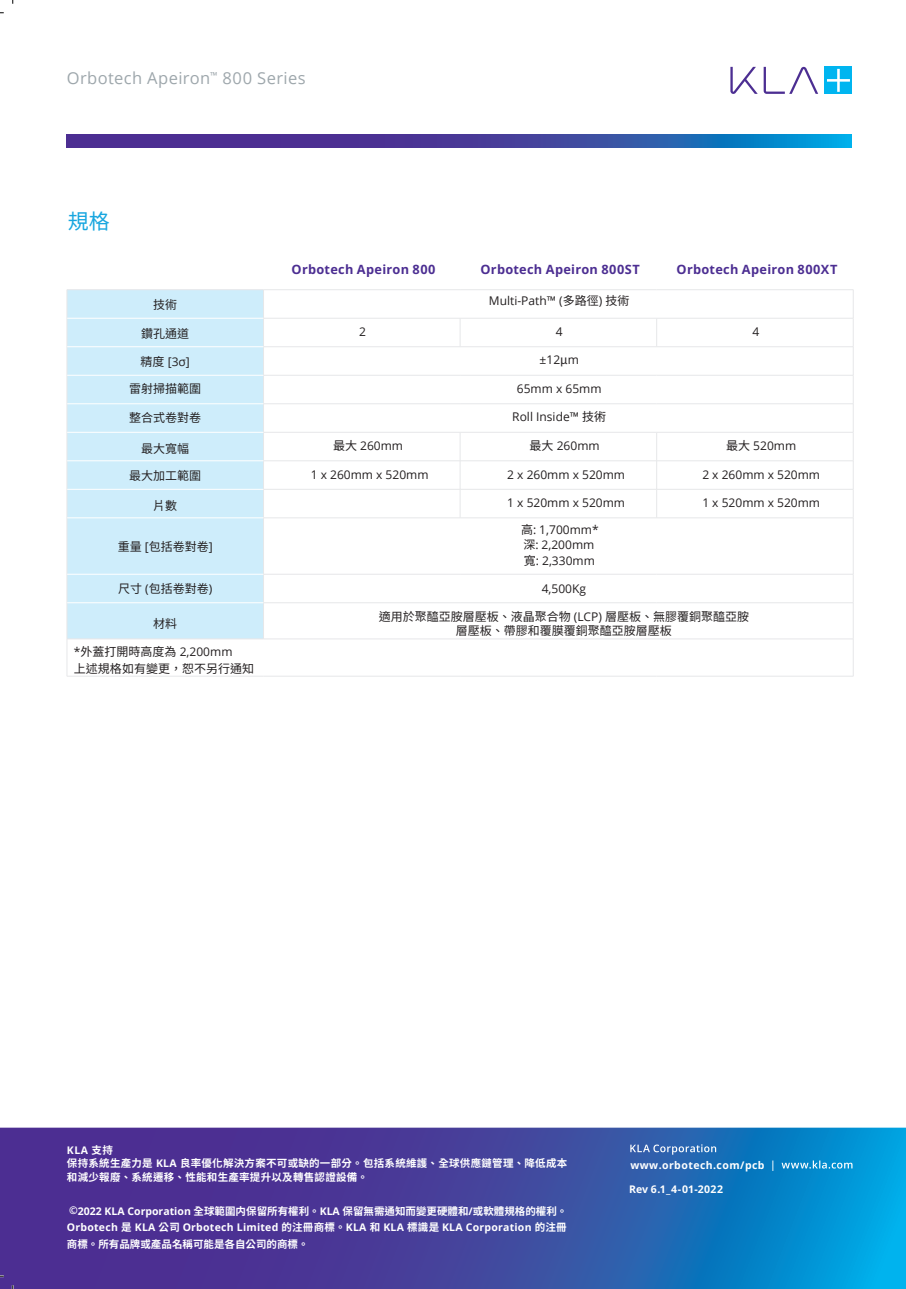
<style>
.page{position:relative;width:906px;height:1289px;background:#fff}
.page>*{position:absolute;margin:0;border:0;box-sizing:border-box;transform-origin:0 0}
.t1{font:21px "Source Han Sans TW";color:#17a6df}
.t2{font:16.5px "Open Sans";letter-spacing:.025em;color:#9ea7ac}
.t3{font:700 12.75px "Open Sans";letter-spacing:.025em;color:#4c2e92}
.t4{font:12px/15.8px "Open Sans";color:#231f20}
.t5{font:12px/14.4px "Source Han Sans TW";color:#231f20;text-align:center}
.t6{font:700 10.5px "Open Sans";letter-spacing:.02em;color:#fff}
.t7{font:700 10.5px "Source Han Sans TW";color:#fff}
.t8{font:700 10.5px/13.5px "Source Han Sans TW";letter-spacing:.025em;color:#fff}
.t9{font:700 10.5px "Open Sans";letter-spacing:.045em;color:#fff}
.s1{font-family:"Source Han Sans TW"}
.s2{font-family:"Open Sans"}
.s3{font-family:"Source Han Sans CN"}
</style>
<div class="page">
<svg style="left:0;top:1127px;width:905px;height:161px;background:#3650a6"></svg>
<svg style="left:763px;top:67px;width:55px;height:27px"></svg>
<svg style="left:730px;top:67px;width:27px;height:27px"></svg>
<div style="left:825px;top:67px;width:27px;height:27px;background:#00b5f0"></div>
<svg style="left:827px;top:69px;width:23px;height:23px"></svg>
<svg style="left:67px;top:134px;width:785px;height:14px;background:#384aa3"></svg>
<div style="left:68px;top:290px;width:195px;height:348px;background:#ceedfb"></div>
<hr style="left:67px;top:289px;width:196px;height:1px;background:#e6e7e9">
<hr style="left:263px;top:289px;width:197px;height:1px;background:#e6e7e9">
<hr style="left:460px;top:289px;width:196px;height:1px;background:#e6e7e9">
<hr style="left:656px;top:289px;width:197px;height:1px;background:#e6e7e9">
<hr style="left:263px;top:318px;width:197px;height:1px;background:#e6e7e9">
<hr style="left:460px;top:318px;width:196px;height:1px;background:#e6e7e9">
<svg style="left:460px;top:319px;width:1px;height:27px"></svg>
<hr style="left:656px;top:318px;width:197px;height:1px;background:#e6e7e9">
<svg style="left:656px;top:319px;width:1px;height:27px"></svg>
<hr style="left:263px;top:346px;width:197px;height:1px;background:#e6e7e9">
<hr style="left:460px;top:346px;width:196px;height:1px;background:#e6e7e9">
<hr style="left:656px;top:346px;width:197px;height:1px;background:#e6e7e9">
<hr style="left:263px;top:375px;width:197px;height:1px;background:#e6e7e9">
<hr style="left:460px;top:375px;width:196px;height:1px;background:#e6e7e9">
<hr style="left:656px;top:375px;width:197px;height:1px;background:#e6e7e9">
<hr style="left:263px;top:403px;width:197px;height:1px;background:#e6e7e9">
<hr style="left:460px;top:403px;width:196px;height:1px;background:#e6e7e9">
<hr style="left:656px;top:403px;width:197px;height:1px;background:#e6e7e9">
<hr style="left:263px;top:432px;width:197px;height:1px;background:#e6e7e9">
<hr style="left:460px;top:432px;width:196px;height:1px;background:#e6e7e9">
<hr style="left:656px;top:432px;width:197px;height:1px;background:#e6e7e9">
<hr style="left:263px;top:460px;width:197px;height:1px;background:#e6e7e9">
<hr style="left:460px;top:460px;width:196px;height:1px;background:#e6e7e9">
<hr style="left:656px;top:460px;width:197px;height:1px;background:#e6e7e9">
<svg style="left:67px;top:290px;width:1px;height:227px"></svg>
<hr style="left:263px;top:489px;width:197px;height:1px;background:#e6e7e9">
<svg style="left:263px;top:290px;width:1px;height:227px"></svg>
<hr style="left:460px;top:489px;width:196px;height:1px;background:#e6e7e9">
<svg style="left:460px;top:433px;width:1px;height:84px"></svg>
<hr style="left:656px;top:489px;width:197px;height:1px;background:#e6e7e9">
<svg style="left:656px;top:433px;width:1px;height:84px"></svg>
<svg style="left:853px;top:290px;width:1px;height:227px"></svg>
<hr style="left:67px;top:518px;width:1px;height:56px;background:#e6e7e9">
<hr style="left:263px;top:517px;width:197px;height:1px;background:#e6e7e9">
<hr style="left:263px;top:518px;width:1px;height:56px;background:#e6e7e9">
<hr style="left:460px;top:517px;width:196px;height:1px;background:#e6e7e9">
<hr style="left:656px;top:517px;width:197px;height:1px;background:#e6e7e9">
<hr style="left:853px;top:518px;width:1px;height:56px;background:#e6e7e9">
<svg style="left:67px;top:575px;width:1px;height:27px"></svg>
<hr style="left:263px;top:574px;width:197px;height:1px;background:#e6e7e9">
<svg style="left:263px;top:575px;width:1px;height:27px"></svg>
<hr style="left:460px;top:574px;width:196px;height:1px;background:#e6e7e9">
<hr style="left:656px;top:574px;width:197px;height:1px;background:#e6e7e9">
<svg style="left:853px;top:574px;width:1px;height:28px"></svg>
<hr style="left:67px;top:602px;width:1px;height:36px;background:#e6e7e9">
<hr style="left:263px;top:602px;width:197px;height:1px;background:#e6e7e9">
<hr style="left:263px;top:603px;width:1px;height:35px;background:#e6e7e9">
<hr style="left:460px;top:602px;width:196px;height:1px;background:#e6e7e9">
<hr style="left:656px;top:602px;width:197px;height:1px;background:#e6e7e9">
<hr style="left:853px;top:603px;width:1px;height:35px;background:#e6e7e9">
<hr style="left:67px;top:638px;width:196px;height:1px;background:#e6e7e9">
<hr style="left:67px;top:639px;width:1px;height:37px;background:#e6e7e9">
<hr style="left:263px;top:638px;width:197px;height:1px;background:#e6e7e9">
<hr style="left:460px;top:638px;width:196px;height:1px;background:#e6e7e9">
<hr style="left:656px;top:638px;width:197px;height:1px;background:#e6e7e9">
<hr style="left:853px;top:639px;width:1px;height:37px;background:#e6e7e9">
<hr style="left:67px;top:676px;width:196px;height:1px;background:#e6e7e9">
<hr style="left:263px;top:676px;width:197px;height:1px;background:#e6e7e9">
<hr style="left:460px;top:676px;width:196px;height:1px;background:#e6e7e9">
<hr style="left:656px;top:676px;width:197px;height:1px;background:#e6e7e9">
<hr style="left:67px;top:318px;width:196px;height:1px;background:#fff">
<hr style="left:67px;top:346px;width:196px;height:1px;background:#fff">
<hr style="left:67px;top:375px;width:196px;height:1px;background:#fff">
<hr style="left:67px;top:403px;width:196px;height:1px;background:#fff">
<hr style="left:67px;top:432px;width:196px;height:1px;background:#fff">
<hr style="left:67px;top:460px;width:196px;height:1px;background:#fff">
<hr style="left:67px;top:489px;width:196px;height:1px;background:#fff">
<hr style="left:67px;top:517px;width:196px;height:1px;background:#fff">
<hr style="left:67px;top:574px;width:196px;height:1px;background:#fff">
<hr style="left:67px;top:602px;width:196px;height:1px;background:#fff">
<svg style="left:905px;top:1127px;width:1px;height:158px"></svg>
<svg style="left:630px;top:1144px;width:86px;height:10px"></svg>
<svg style="left:772px;top:1160px;width:80px;height:10px"></svg>
<h2 class="t2" style="left:67px;top:67px;width:240px">Orbotech Apeiron<sup>™</sup> 800 Series</h2>
<h1 class="t1" style="left:68px;top:209px;width:43px">規格</h1>
<p class="t5" style="left:153px;top:297px;width:25px">技術</p>
<p class="t5" style="left:141px;top:326px;width:49px">鑽孔通道</p>
<p class="t4" style="left:141px;top:353px;width:51px"><span class="s1">精度</span> [3σ]</p>
<p class="t5" style="left:129px;top:382px;width:73px">雷射掃描範圍</p>
<p class="t5" style="left:129px;top:411px;width:73px">整合式卷對卷</p>
<p class="t5" style="left:141px;top:441px;width:49px">最大寬幅</p>
<p class="t5" style="left:129px;top:468px;width:73px">最大加工範圍</p>
<p class="t5" style="left:153px;top:498px;width:25px">片數</p>
<p class="t5" style="left:118px;top:540px;width:97px">重量 <span class="s2">[</span>包括卷對卷<span class="s2">]</span></p>
<p class="t5" style="left:118px;top:582px;width:96px">尺寸 <span class="s2">(</span>包括卷對卷<span class="s2">)</span></p>
<p class="t3" style="left:291px;top:260px;width:145px">Orbotech Apeiron 800</p>
<p class="t3" style="left:480px;top:260px;width:161px">Orbotech Apeiron 800ST</p>
<p class="t3" style="left:676px;top:260px;width:162px">Orbotech Apeiron 800XT</p>
<p class="t4" style="left:489px;top:293px;width:142px">Multi-Path™ (<span class="s1">多路徑</span>) <span class="s1">技術</span></p>
<p class="t4" style="left:359px;top:323px;width:8px">2</p>
<p class="t4" style="left:556px;top:323px;width:8px">4</p>
<p class="t4" style="left:752px;top:323px;width:8px">4</p>
<p class="t4" style="left:539px;top:352px;width:41px">±12<span class="s3">µ</span>m</p>
<p class="t4" style="left:517px;top:380px;width:86px">65mm x 65mm</p>
<p class="t4" style="left:512px;top:409px;width:95px">Roll Inside™ <span class="s3">技術</span></p>
<p class="t4" style="left:333px;top:437px;width:72px"><span class="s3">最大</span> 260mm</p>
<p class="t4" style="left:529px;top:437px;width:72px"><span class="s3">最大</span> 260mm</p>
<p class="t4" style="left:726px;top:437px;width:72px"><span class="s3">最大</span> 520mm</p>
<p class="t4" style="left:311px;top:466px;width:119px">1 x 260mm x 520mm</p>
<p class="t4" style="left:507px;top:466px;width:119px">2 x 260mm x 520mm</p>
<p class="t4" style="left:702px;top:466px;width:119px">2 x 260mm x 520mm</p>
<p class="t4" style="left:507px;top:494px;width:119px">1 x 520mm x 520mm</p>
<p class="t4" style="left:702px;top:494px;width:119px">1 x 520mm x 520mm</p>
<p class="t4" style="left:521px;top:521px;width:79px"><span class="s1">高</span>: 1,700mm*<span class="s1">深</span>: 2,200mm<span class="s1">寬</span>: 2,330mm</p>
<p class="t4" style="left:542px;top:580px;width:46px">4,500Kg</p>
<p class="t5" style="left:153px;top:616px;width:25px">材料</p>
<p class="t5" style="left:379px;top:609px;width:372px">適用於聚醯亞胺層壓板、液晶聚合物 <span class="s2">(LCP)</span> 層壓板、無膠覆銅聚醯亞胺層壓板、帶膠和覆膜覆銅聚醯亞胺層壓板</p>
<p class="t4" style="left:74px;top:643px;width:160px">*<span class="s1">外蓋打開時高度為</span> 2,200mm</p>
<p class="t5" style="left:74px;top:661px;width:181px">上述規格如有變更，恕不另行通知</p>
<p class="t6" style="left:67px;top:1142px;width:48px">KLA <span class="s1">支持</span></p>
<p class="t8" style="left:67px;top:1156px;width:502px">保持系統生產力是 <span class="s2">KLA</span> 良率優化解決方案不可或缺的一部分。包括系統維護、全球供應鏈管理、降低成本和減少報廢、系統遷移、性能和生產率提升以及轉售認證設備。</p>
<p class="t7" style="left:69px;top:1204px;width:500px"><span class="s2">©2022 KLA Corporation</span> 全球範圍<span class="s3">内</span>保留所有權利。<span class="s2">KLA</span> 保留無需通知而變更硬體和<span class="s2">/</span>或軟體規格的權利。</p>
<p class="t6" style="left:67px;top:1219px;width:501px">Orbotech <span class="s1">是</span> KLA <span class="s1">公司</span> Orbotech Limited <span class="s1">的注冊商標。</span>KLA <span class="s1">和</span> KLA <span class="s1">標識是</span> KLA Corporation <span class="s1">的注冊</span></p>
<p class="t7" style="left:67px;top:1237px;width:243px">商標。所有品牌或產品名稱可能是各自公司的商標。</p>
<p class="t9" style="left:630px;top:1157px;width:136px">www.orbotech.com/pcb</p>
<p class="t6" style="left:629px;top:1181px;width:95px">Rev 6.1_4-01-2022</p>
</div>
